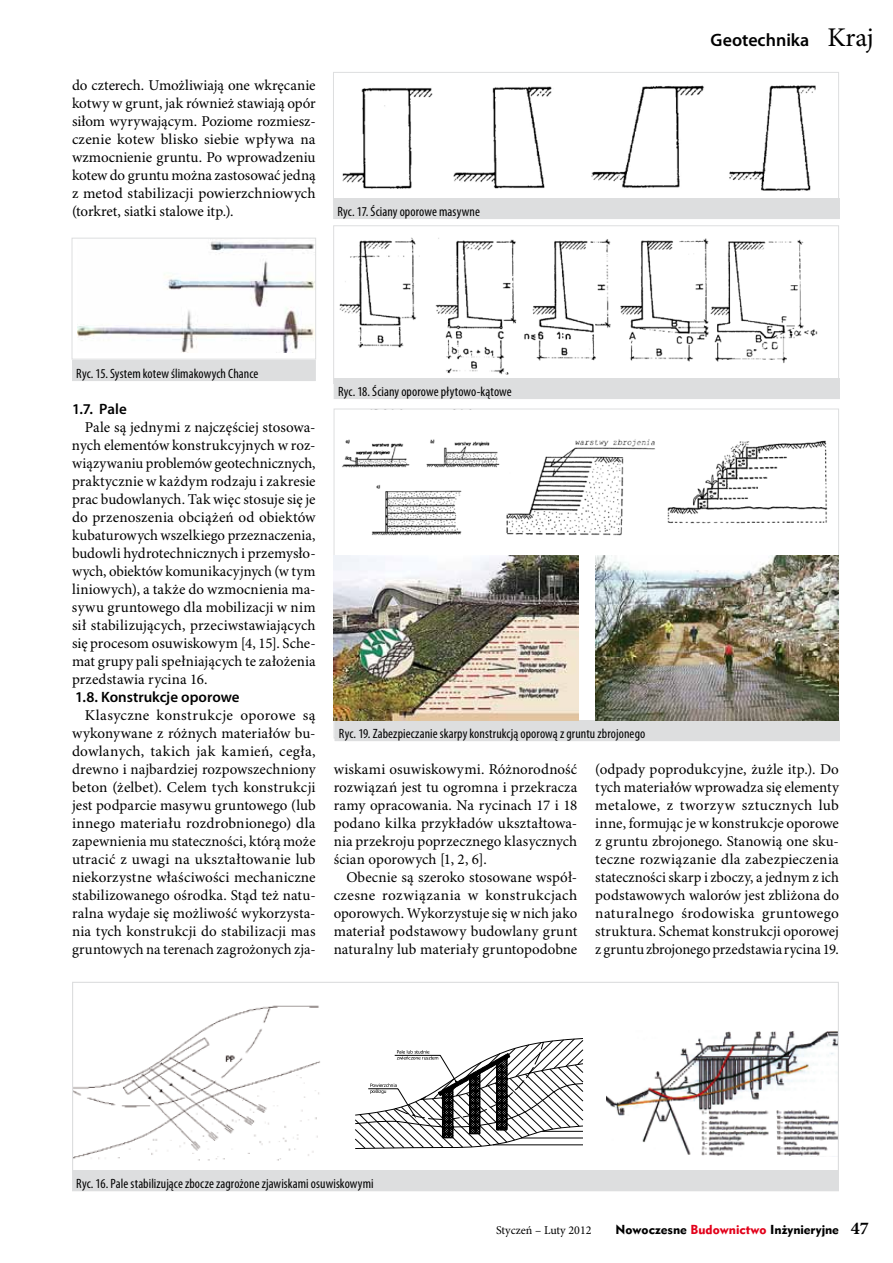
<style>
.page{position:relative;width:893px;height:1263px;background:#fff}
.page>*{position:absolute;margin:0;border:0;box-sizing:border-box;transform-origin:0 0}
.t1{font:600 18px "Myriad Pro";color:#000}
.t2{font:15px/18px "Minion Pro";letter-spacing:.005em;color:#000;text-align:justify}
.t3{font:600 15px "Myriad Pro";color:#000}
.t4{font:condensed 13.5px "Myriad Pro";letter-spacing:.005em;color:#000}
.t5{font:12px "Geometr 415 Blk PL";color:#000}
.t6{font:12px "Minion Pro";color:#000}
.s1{font-family:"Minion Pro";font-weight:400;font-size:27px}
.s2{color:#e2001a}
.s3{font-family:"Minion Pro";font-weight:700;font-size:18px}
</style>
<div class="page">
<div style="left:72px;top:360px;width:244px;height:21px;background:#dddedf"></div>
<img style="left:77px;top:241px;width:237px;height:112px">
<div style="left:72px;top:238px;width:244px;height:121px;border:1px solid #dddedf"></div>
<img style="left:74px;top:1005px;width:246px;height:156px">
<svg style="left:355px;top:1038px;width:229px;height:111px"></svg>
<img style="left:606px;top:1031px;width:231px;height:125px">
<div style="left:72px;top:1170px;width:767px;height:21px;background:#dddedf"></div>
<img style="left:342px;top:85px;width:474px;height:106px">
<div style="left:333px;top:72px;width:506px;height:133px;border:1px solid #dddedf"></div>
<div style="left:333px;top:198px;width:507px;height:21px;background:#dddedf"></div>
<img style="left:339px;top:237px;width:479px;height:138px">
<div style="left:333px;top:225px;width:506px;height:159px;border:1px solid #dddedf"></div>
<div style="left:334px;top:378px;width:506px;height:21px;background:#dddedf"></div>
<img style="left:342px;top:439px;width:486px;height:96px">
<div style="left:335px;top:720px;width:505px;height:21px;background:#dddedf"></div>
<img style="left:596px;top:555px;width:243px;height:165px">
<img style="left:334px;top:555px;width:244px;height:165px">
<p class="t2" style="left:72px;top:77px;width:245px">do czterech. Umożliwiają one wkręcanie kotwy w grunt, jak również stawiają opór siłom wyrywającym. Poziome rozmiesz&shy;czenie kotew blisko siebie wpływa na wzmocnienie gruntu. Po wprowadzeniu kotew do gruntu można zastosować jedną z metod stabilizacji powierzchniowych (torkret, siatki stalowe itp.).</p>
<p class="t4" style="left:338px;top:204px;width:144px">Ryc. 17. Ściany oporowe masywne</p>
<p class="t1" style="left:711px;top:29px;width:165px">Geotechnika <span class="s1">Kraj</span></p>
<p class="t4" style="left:76px;top:366px;width:184px">Ryc. 15. System kotew ślimakowych Chance</p>
<p class="t3" style="left:72px;top:401px;width:56px">1.7. Pale</p>
<p class="t2" style="left:72px;top:419px;width:245px;text-indent:13px">Pale są jednymi z najczęściej stosowa&shy;nych elementów konstrukcyjnych w roz&shy;wiązywaniu problemów geotechnicznych, praktycznie w każdym rodzaju i zakresie prac budowlanych. Tak więc stosuje się je do przenoszenia obciążeń od obiektów kubaturowych wszelkiego przeznaczenia, budowli hydrotechnicznych i przemysło&shy;wych, obiektów komunikacyjnych (w tym liniowych), a także do wzmocnienia ma&shy;sywu gruntowego dla mobilizacji w nim sił stabilizujących, przeciwstawiających się procesom osuwiskowym [4, 15]. Sche&shy;mat grupy pali spełniających te założenia przedstawia rycina 16.</p>
<p class="t3" style="left:75px;top:689px;width:166px">1.8. Konstrukcje oporowe</p>
<p class="t2" style="left:72px;top:707px;width:245px;text-indent:13px">Klasyczne konstrukcje oporowe są wykonywane z różnych materiałów bu&shy;dowlanych, takich jak kamień, cegła, drewno i najbardziej rozpowszechniony beton (żelbet). Celem tych konstrukcji jest podparcie masywu gruntowego (lub innego materiału rozdrobnionego) dla zapewnienia mu stateczności, którą może utracić z uwagi na ukształtowanie lub niekorzystne właściwości mechaniczne stabilizowanego ośrodka. Stąd też natu&shy;ralna wydaje się możliwość wykorzysta&shy;nia tych konstrukcji do stabilizacji mas gruntowych na terenach zagrożonych zja-</p>
<p class="t4" style="left:338px;top:384px;width:175px">Ryc. 18. Ściany oporowe płytowo-kątowe</p>
<p class="t4" style="left:339px;top:726px;width:308px">Ryc. 19. Zabezpieczanie skarpy konstrukcją oporową zgruntu zbrojonego</p>
<p class="t2" style="left:334px;top:761px;width:245px">wiskami osuwiskowymi. Różnorodność rozwiązań jest tu ogromna i przekracza ramy opracowania. Na rycinach 17 i 18 podano kilka przykładów ukształtowa&shy;nia przekroju poprzecznego klasycznych ścian oporowych [1, 2, 6].</p>
<p class="t2" style="left:334px;top:869px;width:245px;text-indent:13px">Obecnie są szeroko stosowane współ&shy;czesne rozwiązania w konstrukcjach oporowych. Wykorzystuje się w nich jako materiał podstawowy budowlany grunt naturalny lub materiały gruntopodobne</p>
<p class="t2" style="left:595px;top:761px;width:245px">(odpady poprodukcyjne, żużle itp.). Do tych materiałów wprowadza się elementy metalowe, z tworzyw sztucznych lub inne, formując je w konstrukcje oporowe z gruntu zbrojonego. Stanowią one sku&shy;teczne rozwiązanie dla zabezpieczenia stateczności skarp i zboczy, a jednym z ich podstawowych walorów jest zbliżona do naturalnego środowiska gruntowego struktura. Schemat konstrukcji oporowej z gruntuzbrojonegoprzedstawia rycina 19.</p>
<p class="t4" style="left:76px;top:1176px;width:299px">Ryc. 16. Pale stabilizujące zbocze zagrożone zjawiskami osuwiskowymi</p>
<p class="t6" style="left:496px;top:1223px;width:97px">Styczeń – Luty 2012</p>
<p class="t5" style="left:616px;top:1221px;width:255px">Nowoczesne <span class="s2">Budownictwo</span> Inżynieryjne <span class="s3">47</span></p>
</div>
